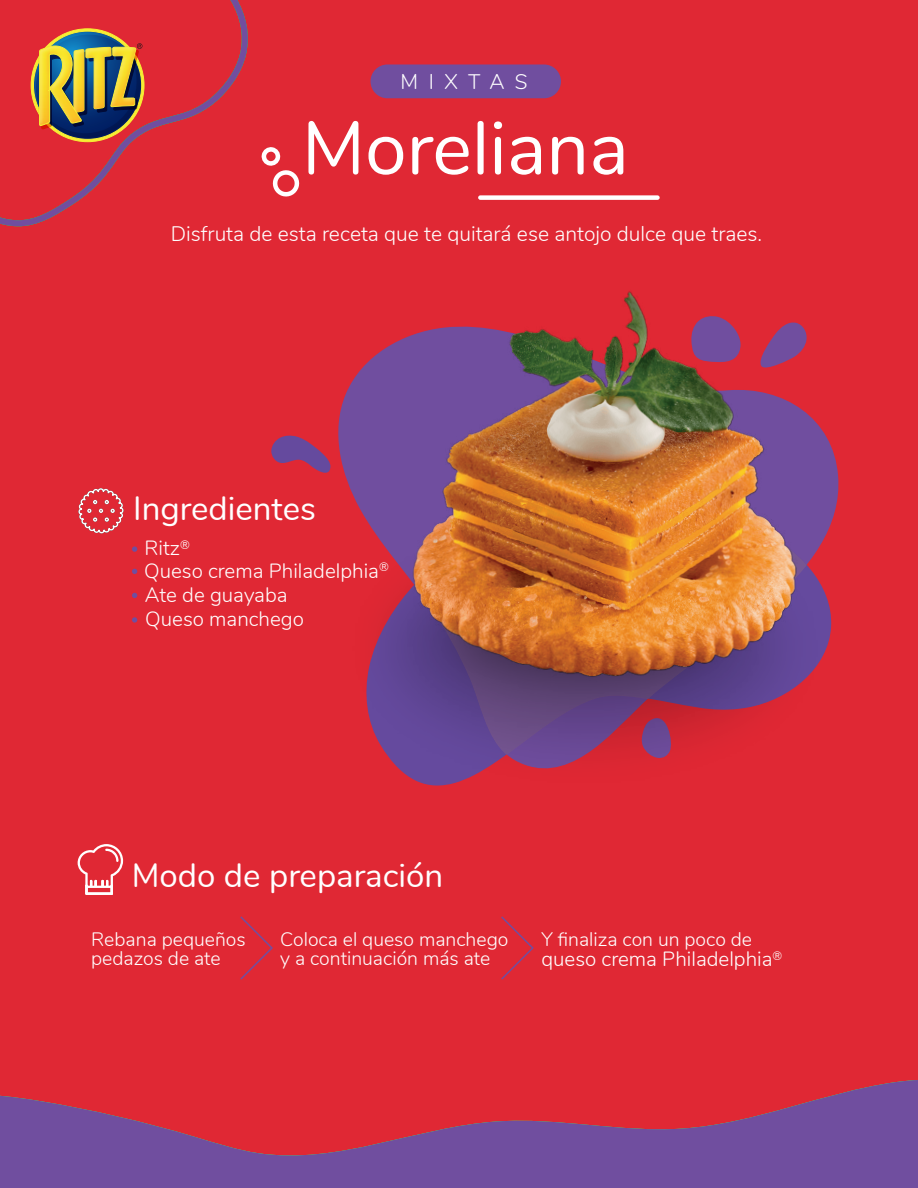
<style>
.page{position:relative;width:918px;height:1188px;background:#e02834}
.page>*{position:absolute;margin:0;border:0;box-sizing:border-box;transform-origin:0 0}
.t1{font:75px "Nunito";color:#fff}
.t2{font:33px "Nunito";color:#fff}
.t3{font:300 21px "Nunito";color:#fff}
.t4{font:300 20.55px "Nunito";color:#fff}
.t5{font:300 19.35px/19.4px "Nunito";color:#fff}
</style>
<div class="page">
<svg style="left:261px;top:147px;width:37px;height:50px"></svg>
<div style="left:478px;top:195px;width:182px;height:5px;background:#fff;border-radius:2px"></div>
<svg style="left:132px;top:546px;width:5px;height:6px"></svg>
<svg style="left:132px;top:569px;width:5px;height:5px"></svg>
<svg style="left:132px;top:593px;width:5px;height:5px"></svg>
<svg style="left:132px;top:617px;width:5px;height:6px"></svg>
<svg style="left:240px;top:916px;width:33px;height:64px"></svg>
<svg style="left:501px;top:916px;width:33px;height:64px"></svg>
<svg style="left:271px;top:435px;width:59px;height:38px"></svg>
<svg style="left:330px;top:324px;width:509px;height:303px;fill:#704e9f"></svg>
<svg style="left:78px;top:488px;width:46px;height:46px"></svg>
<div style="left:371px;top:64px;width:190px;height:34px;background:#704e9f;border-radius:17px"></div>
<img style="left:339px;top:502px;width:492px;height:284px">
<img style="left:402px;top:532px;width:367px;height:201px">
<svg style="left:78px;top:844px;width:45px;height:51px"></svg>
<svg style="left:0;top:0;width:248px;height:227px"></svg>
<svg style="left:0;top:1080px;width:918px;height:108px;fill:#704e9f"></svg>
<img style="left:409px;top:291px;width:391px;height:419px">
<svg style="left:30px;top:0;width:115px;height:142px"></svg>
<p class="t3" style="left:401px;top:66px;width:129px">MIXTAS</p>
<h1 class="t1" style="left:302px;top:93px;width:328px">Moreliana</h1>
<p class="t3" style="left:171px;top:218px;width:593px">Disfruta de esta receta que te quitará ese antojo dulce que traes.</p>
<h2 class="t2" style="left:133px;top:484px;width:184px">Ingredientes</h2>
<p class="t4" style="left:144px;top:533px;width:47px">Ritz<sup>®</sup></p>
<p class="t4" style="left:144px;top:555px;width:246px">Queso crema Philadelphia<sup>®</sup></p>
<p class="t4" style="left:145px;top:580px;width:144px">Ate de guayaba</p>
<p class="t4" style="left:145px;top:604px;width:160px">Queso manchego</p>
<h2 class="t2" style="left:132px;top:851px;width:313px">Modo de preparación</h2>
<p class="t5" style="left:91px;top:928px;width:156px">Rebana pequeños pedazos de ate</p>
<p class="t5" style="left:280px;top:928px;width:230px">Coloca el queso manchego y a continuación más ate</p>
<p class="t5" style="left:541px;top:928px;width:212px">Y finaliza con un poco de</p>
<p class="t4" style="left:541px;top:944px;width:242px">queso crema Philadelphia<sup>®</sup></p>
</div>
